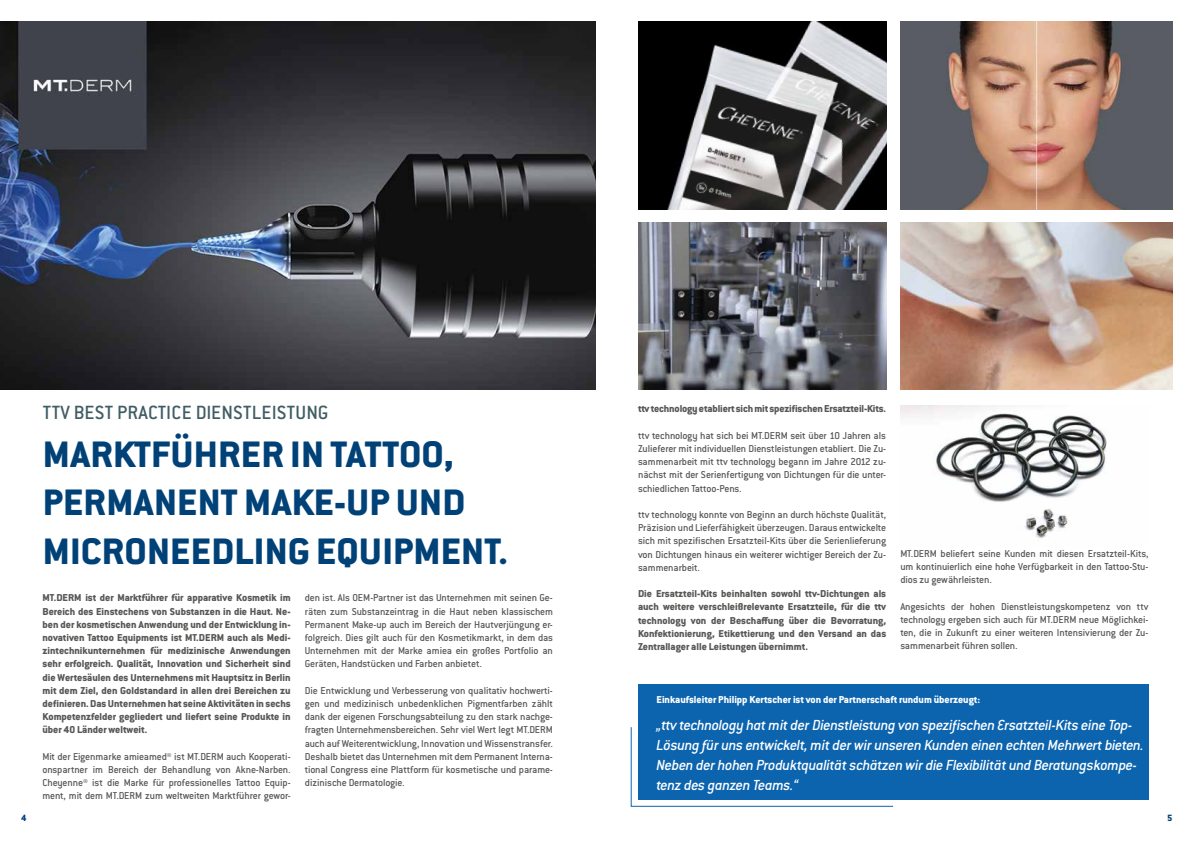
<style>
.page{position:relative;width:1191px;height:842px;background:#fff}
.page>*{position:absolute;margin:0;border:0;box-sizing:border-box;transform-origin:0 0}
.t1{font:700 40.5px/48.9px "Conduit ITC Extra";letter-spacing:.005em;color:#004177}
.t2{font:21px "Conduit ITC Medium";letter-spacing:.015em;color:#405d64}
.t3{font:italic 16px/20px "Conduit ITC Medium";letter-spacing:-.025em;color:#fff}
.t4{font:11px/13.2px "Conduit ITC Medium";letter-spacing:-.015em;color:#575756;text-align:justify}
.t5{font:700 11px/13.2px "Conduit ITC Extra";color:#575756;text-align:justify}
.t6{font:700 11px "Conduit ITC Extra";color:#fff}
.t7{font:700 10px "Conduit ITC Extra";color:#004177}
</style>
<div class="page">
<img style="left:0;top:21px;width:595px;height:369px">
<div style="left:637px;top:685px;width:511px;height:115px;background:#0c64af"></div>
<svg style="left:630px;top:727px;width:263px;height:80px"></svg>
<img style="left:900px;top:21px;width:272px;height:189px">
<img style="left:638px;top:21px;width:248px;height:189px">
<img style="left:900px;top:223px;width:272px;height:167px">
<img style="left:638px;top:223px;width:248px;height:167px">
<img style="left:900px;top:405px;width:207px;height:134px">
<h2 class="t2" style="left:43px;top:399px;width:287px">TTV BEST PRACTICE DIENSTLEISTUNG</h2>
<h1 class="t1" style="left:43px;top:428px;width:467px">MARKTFÜHRER IN TATTOO,<br>PERMANENT MAKE-UP UND<br>MICRONEEDLING EQUIPMENT.</h1>
<p class="t5" style="left:43px;top:591px;width:250px">MT.DERM ist der Marktführer für apparative Kosmetik im Bereich des Einstechens von Substanzen in die Haut. Ne&shy;ben der kosmetischen Anwendung und der Entwicklung in&shy;novativen Tattoo Equipments ist MT.DERM auch als Medi&shy;zintechnikunternehmen für medizinische Anwendungen sehr erfolgreich. Qualität, Innovation und Sicherheit sind die Wertesäulen des Unternehmens mit Hauptsitz in Berlin mit dem Ziel, den Goldstandard in allen drei Bereichen zu definieren. Das Unternehmen hat seine Aktivitäten in sechs Kompetenzfelder gegliedert und liefert seine Produkte in über 40 Länder weltweit.</p>
<p class="t4" style="left:43px;top:749px;width:250px">Mit der Eigenmarke amieamed® ist MT.DERM auch Kooperati&shy;onspartner im Bereich der Behandlung von Akne-Narben.<br>Cheyenne® ist die Marke für professionelles Tattoo Equip&shy;ment, mit dem MT.DERM zum weltweiten Marktführer gewor-</p>
<p class="t4" style="left:305px;top:591px;width:250px">den ist. Als OEM-Partner ist das Unternehmen mit seinen Ge&shy;räten zum Substanzeintrag in die Haut neben klassischem Permanent Make-up auch im Bereich der Hautverjüngung er&shy;folgreich. Dies gilt auch für den Kosmetikmarkt, in dem das Unternehmen mit der Marke amiea ein großes Portfolio an Geräten, Handstücken und Farben anbietet.</p>
<p class="t4" style="left:305px;top:683px;width:250px">Die Entwicklung und Verbesserung von qualitativ hochwerti&shy;gen und medizinisch unbedenklichen Pigmentfarben zählt dank der eigenen Forschungsabteilung zu den stark nachge&shy;fragten Unternehmensbereichen. Sehr viel Wert legt MT.DERM auch auf Weiterentwicklung, Innovation und Wissenstransfer.<br>Deshalb bietet das Unternehmen mit dem Permanent Interna&shy;tional Congress eine Plattform für kosmetische und parame&shy;dizinische Dermatologie.</p>
<p class="t5" style="left:638px;top:402px;width:250px">ttv technology etabliert sich mit spezifischen Ersatzteil-Kits.</p>
<p class="t4" style="left:638px;top:428px;width:250px">ttv technology hat sich bei MT.DERM seit über 10 Jahren als Zulieferer mit individuellen Dienstleistungen etabliert. Die Zu&shy;sammenarbeit mit ttv technology begann im Jahre 2012 zu&shy;nächst mit der Serienfertigung von Dichtungen für die unter&shy;schiedlichen Tattoo-Pens.</p>
<p class="t4" style="left:638px;top:508px;width:250px">ttv technology konnte von Beginn an durch höchste Qualität, Präzision und Lieferfähigkeit überzeugen. Daraus entwickelte sich mit spezifischen Ersatzteil-Kits über die Serienlieferung von Dichtungen hinaus ein weiterer wichtiger Bereich der Zu&shy;sammenarbeit.</p>
<p class="t5" style="left:638px;top:587px;width:250px">Die Ersatzteil-Kits beinhalten sowohl ttv-Dichtungen als auch weitere verschleißrelevante Ersatzteile, für die ttv technology von der Beschaffung über die Bevorratung, Konfektionierung, Etikettierung und den Versand an das Zentrallager alle Leistungen übernimmt.</p>
<p class="t4" style="left:900px;top:547px;width:250px">MT.DERM beliefert seine Kunden mit diesen Ersatzteil-Kits, um kontinuierlich eine hohe Verfügbarkeit in den Tattoo-Stu&shy;dios zu gewährleisten.</p>
<p class="t4" style="left:900px;top:599px;width:250px">Angesichts der hohen Dienstleistungskompetenz von ttv technology ergeben sich auch für MT.DERM neue Möglichkei&shy;ten, die in Zukunft zu einer weiteren Intensivierung der Zu&shy;sammenarbeit führen sollen.</p>
<p class="t6" style="left:656px;top:693px;width:325px">Einkaufsleiter Philipp Kertscher ist von der Partnerschaft rundum überzeugt:</p>
<p class="t3" style="left:656px;top:715px;width:489px">„ttv technology hat mit der Dienstleistung von spezifischen Ersatzteil-Kits eine Top-Lösung für uns entwickelt, mit der wir unseren Kunden einen echten Mehrwert bieten.<br>Neben der hohen Produktqualität schätzen wir die Flexibilität und Beratungskompe&shy;tenz des ganzen Teams.“</p>
<p class="t7" style="left:21px;top:811px;width:7px">4</p>
<p class="t7" style="left:1167px;top:811px;width:7px">5</p>
</div>
